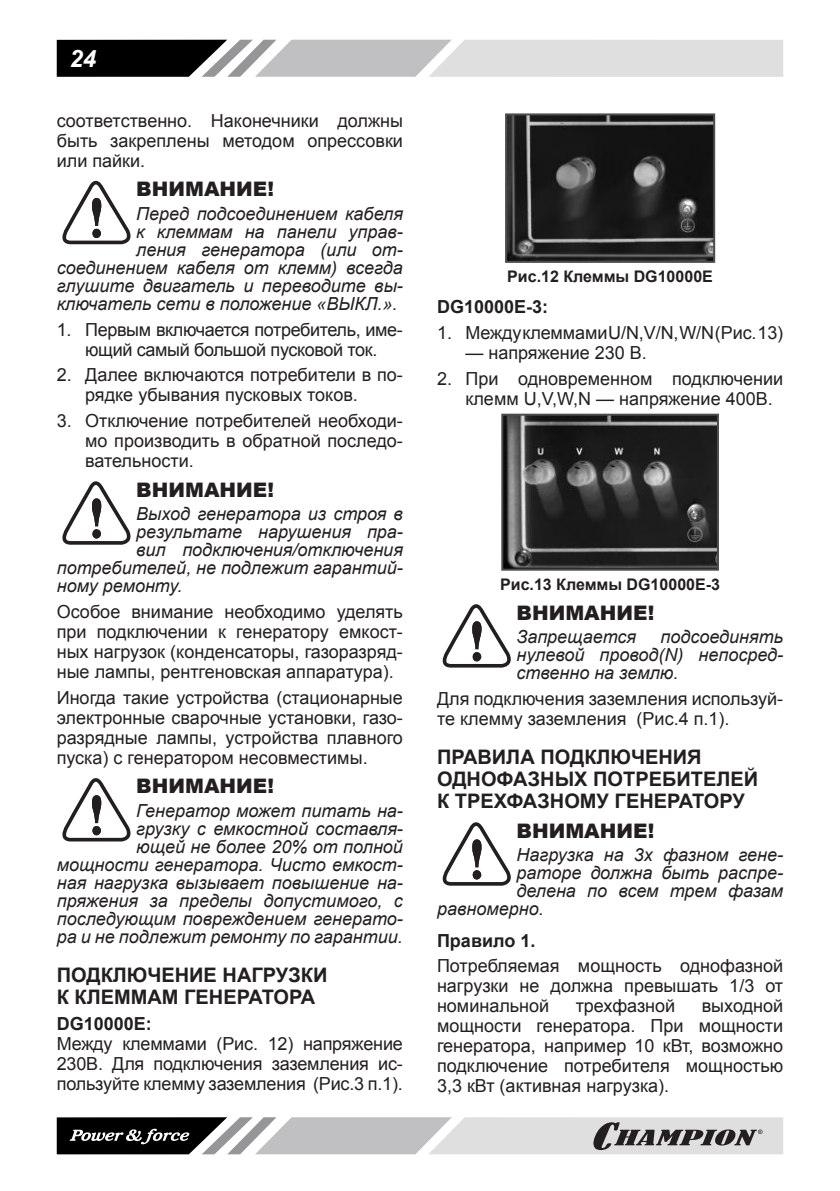
<style>
.page{position:relative;width:840px;height:1191px;background:#fff}
.page>*{position:absolute;margin:0;border:0;box-sizing:border-box;transform-origin:0 0}
.t1{font:italic 700 24px "Arial";color:#fff}
.t2{font:700 20px/22px "Arial";color:#241f1f}
.t3{font:900 20px "Arial";color:#241f1f}
.t4{font:18px/20px "Arial";color:#241f1f;text-align:justify}
.t5{font:italic 18px/18px "Arial";color:#241f1f;text-align:right}
.t6{font:18px/20px "Arial";letter-spacing:-.02em;color:#241f1f;text-align:center}
.t7{font:700 18px "Arial";color:#241f1f}
.t8{font:700 16px "Arial";color:#241f1f}
</style>
<div class="page">
<svg style="left:57px;top:40px;width:725px;height:37px;background:#aaa9aa"></svg>
<svg style="left:57px;top:1117px;width:725px;height:37px;background:#a3a2a3"></svg>
<svg style="left:62px;top:181px;width:69px;height:63px"></svg>
<svg style="left:62px;top:481px;width:69px;height:64px"></svg>
<svg style="left:62px;top:778px;width:69px;height:63px"></svg>
<img style="left:508px;top:116px;width:203px;height:144px">
<div style="left:505px;top:113px;width:209px;height:150px;border:2px solid #4e4b4c"></div>
<img style="left:504px;top:417px;width:211px;height:150px">
<div style="left:501px;top:414px;width:217px;height:156px;border:2px solid #4e4b4c"></div>
<svg style="left:442px;top:604px;width:69px;height:63px"></svg>
<svg style="left:442px;top:822px;width:69px;height:63px"></svg>
<h1 class="t1" style="left:70px;top:44px;width:28px">24</h1>
<p class="t4" style="left:57px;top:110px;width:347px">соответственно. Наконечники должны быть закреплены методом опрессовки или пайки.</p>
<p class="t3" style="left:136px;top:174px;width:139px">ВНИМАНИЕ!</p>
<p class="t5" style="left:57px;top:205px;width:347px">Перед подсоединением кабеля<br>к клеммам на панели управ-<br>ления генератора (или от&shy;соединением кабеля от клемм) всегда глушите двигатель и переводите вы&shy;ключатель сети в положение «ВЫКЛ.».</p>
<p class="t6" style="left:57px;top:319px;width:347px">1. Первым включается потребитель, име&shy;ющий самый большой пусковой ток.</p>
<p class="t4" style="left:85px;top:365px;width:319px;text-indent:-28px">2. Далее включаются потребители в по&shy;рядке убывания пусковых токов.</p>
<p class="t4" style="left:85px;top:411px;width:319px;text-indent:-28px">3. Отключение потребителей необходи&shy;мо производить в обратной последо&shy;вательности.</p>
<p class="t3" style="left:136px;top:475px;width:139px">ВНИМАНИЕ!</p>
<p class="t5" style="left:136px;top:505px;width:268px">Выход генератора из строя в</p>
<p class="t5" style="left:136px;top:523px;width:268px">результате нарушения пра-</p>
<p class="t5" style="left:136px;top:541px;width:268px">вил подключения/отключения</p>
<p class="t5" style="left:57px;top:559px;width:347px">потребителей, не подлежит гарантий-</p>
<p class="t5" style="left:57px;top:577px;width:127px">ному ремонту.</p>
<p class="t4" style="left:57px;top:602px;width:347px">Особое внимание необходимо уделять при подключении к генератору емкост&shy;ных нагрузок (конденсаторы, газоразряд&shy;ные лампы, рентгеновская аппаратура).</p>
<p class="t4" style="left:57px;top:687px;width:347px">Иногда такие устройства (стационарные электронные сварочные установки, газо&shy;разрядные лампы, устройства плавного пуска) с генератором несовместимы.</p>
<p class="t3" style="left:136px;top:772px;width:139px">ВНИМАНИЕ!</p>
<p class="t5" style="left:57px;top:802px;width:347px">Генератор может питать на-<br>грузку с емкостной составля-<br>ющей не более 20% от полной мощности генератора. Чисто емкост&shy;ная нагрузка вызывает повышение на&shy;пряжения за пределы допустимого, с последующим повреждением генерато&shy;ра и не подлежит ремонту по гарантии.</p>
<p class="t2" style="left:57px;top:964px;width:272px">ПОДКЛЮЧЕНИЕ НАГРУЗКИ<br>К КЛЕММАМ ГЕНЕРАТОРА</p>
<p class="t7" style="left:57px;top:1011px;width:97px">DG10000E:</p>
<p class="t4" style="left:57px;top:1033px;width:347px">Между клеммами (Рис. 12) напряжение 230В. Для подключения заземления ис&shy;пользуйте клемму заземления (Рис.3 п.1).</p>
<p class="t8" style="left:507px;top:266px;width:207px">Рис.12 Клеммы DG10000E</p>
<p class="t7" style="left:437px;top:295px;width:113px">DG10000E-3:</p>
<p class="t4" style="left:437px;top:323px;width:347px">1. Между клеммами U/N,V/N, W/N (Рис. 13)</p>
<p class="t4" style="left:465px;top:343px;width:183px">— напряжение 230 В.</p>
<p class="t4" style="left:465px;top:369px;width:319px;text-indent:-28px">2. При одновременном подключении клемм U,V,W,N — напряжение 400В.</p>
<p class="t8" style="left:500px;top:573px;width:221px">Рис.13 Клеммы DG10000E-3</p>
<p class="t3" style="left:516px;top:598px;width:139px">ВНИМАНИЕ!</p>
<p class="t5" style="left:516px;top:628px;width:121px">Запрещается</p>
<p class="t5" style="left:516px;top:628px;width:268px;text-align:justify;text-indent:144px">подсоединять нулевой провод(N) непосред&shy;ственно на землю.</p>
<p class="t4" style="left:437px;top:689px;width:347px">Для подключения заземления используй&shy;те клемму заземления (Рис.4 п.1).</p>
<p class="t2" style="left:437px;top:746px;width:322px">ПРАВИЛА ПОДКЛЮЧЕНИЯ<br>ОДНОФАЗНЫХ ПОТРЕБИТЕЛЕЙ<br>К ТРЕХФАЗНОМУ ГЕНЕРАТОРУ</p>
<p class="t3" style="left:516px;top:816px;width:139px">ВНИМАНИЕ!</p>
<p class="t5" style="left:516px;top:846px;width:268px">Нагрузка на 3х фазном гене-</p>
<p class="t5" style="left:516px;top:864px;width:268px">раторе должна быть распре-</p>
<p class="t5" style="left:516px;top:882px;width:268px">делена по всем трем фазам</p>
<p class="t5" style="left:437px;top:900px;width:108px">равномерно.</p>
<p class="t7" style="left:437px;top:928px;width:100px">Правило 1.</p>
<p class="t4" style="left:437px;top:956px;width:347px">Потребляемая мощность однофазной нагрузки не должна превышать 1/3 от номинальной</p>
<p class="t4" style="left:575px;top:996px;width:101px">трехфазной</p>
<p class="t4" style="left:437px;top:996px;width:347px;text-indent:264px">выходной мощности генератора. При мощности генератора, например 10 кВт, возможно подключение потребителя мощностью 3,3 кВт (активная нагрузка).</p>
</div>
